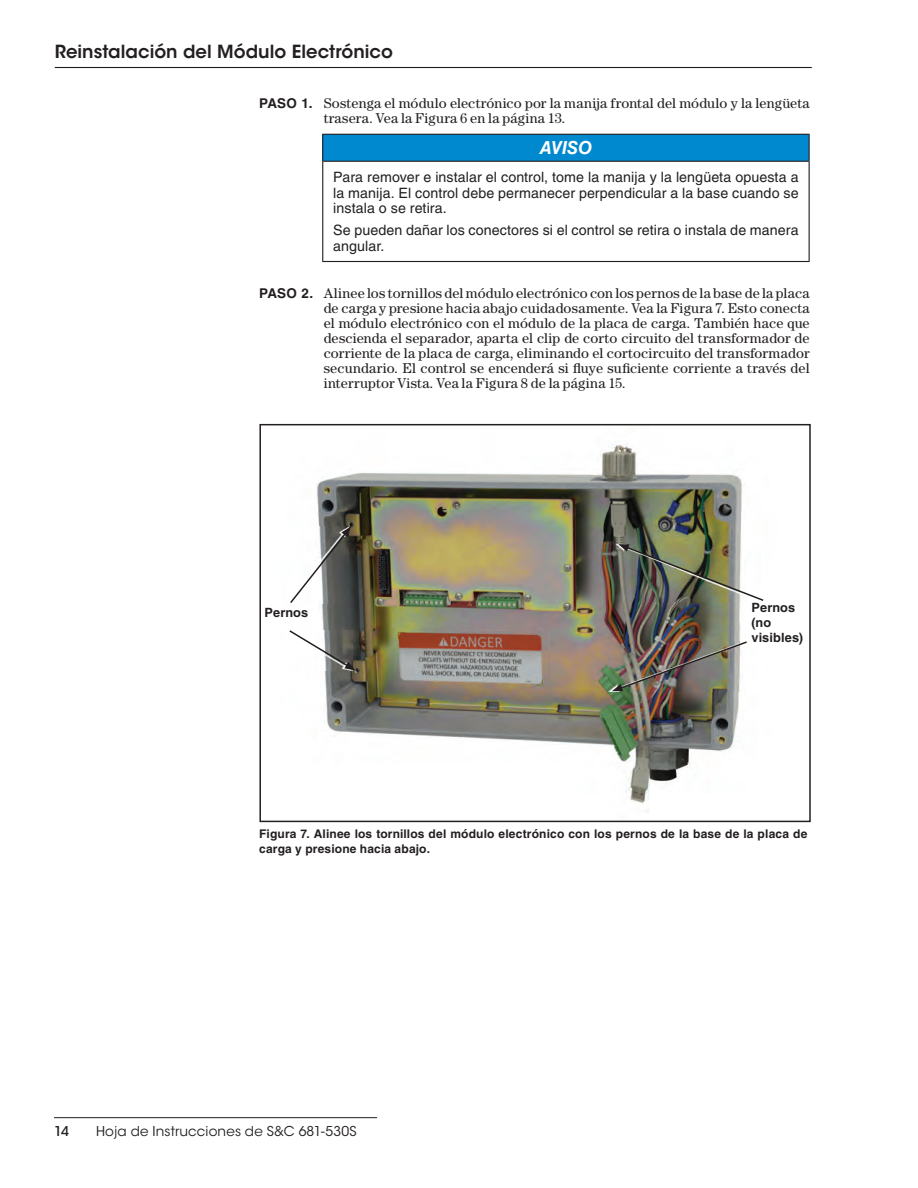
<style>
.page{position:relative;width:918px;height:1188px;background:#fff}
.page>*{position:absolute;margin:0;border:0;box-sizing:border-box;transform-origin:0 0}
.t1{font:600 18px "ITC Avant Garde Std";color:#231f20}
.t2{font:italic 700 18px "Helvetica LT Std";letter-spacing:-.005em;color:#fff}
.t3{font:14.25px/15px "Century Std";letter-spacing:.015em;color:#231f20}
.t4{font:14.25px/15.8px "Helvetica LT Std";letter-spacing:.005em;color:#231f20;text-align:justify}
.t5{font:13.5px "ITC Avant Garde Std";letter-spacing:.01em;color:#231f20}
.t6{font:500 13.5px "ITC Avant Garde Std";color:#231f20}
.t7{font:700 12.75px/15px "Helvetica LT Std";letter-spacing:.01em;color:#231f20}
.t8{font:700 12px/15px "Helvetica LT Std";letter-spacing:.015em;color:#231f20}
.s1{font-family:"Helvetica LT Std";font-weight:700;font-size:13.5px}
</style>
<div class="page">
<hr style="left:54px;top:1117px;width:323px;height:1px;background:#231f20">
<hr style="left:55px;top:67px;width:757px;height:1px;background:#231f20">
<div style="left:323px;top:134px;width:486px;height:27px;background:#0089cf"></div>
<hr style="left:322px;top:162px;width:1px;height:99px;background:#231f20">
<hr style="left:809px;top:162px;width:1px;height:99px;background:#231f20">
<hr style="left:322px;top:261px;width:488px;height:1px;background:#231f20">
<hr style="left:322px;top:134px;width:488px;height:1px;background:#231f20">
<svg style="left:322px;top:135px;width:1px;height:26px"></svg>
<svg style="left:809px;top:135px;width:1px;height:26px"></svg>
<hr style="left:322px;top:161px;width:488px;height:1px;background:#231f20">
<img style="left:316px;top:444px;width:426px;height:359px">
<div style="left:259px;top:424px;width:552px;height:398px;border:2px solid #231f20"></div>
<img style="left:615px;top:544px;width:3px;height:57px">
<img style="left:618px;top:544px;width:146px;height:58px">
<svg style="left:290px;top:526px;width:61px;height:79px"></svg>
<img style="left:609px;top:641px;width:3px;height:50px">
<img style="left:612px;top:640px;width:135px;height:51px">
<img style="left:316px;top:670px;width:37px;height:1px">
<svg style="left:289px;top:629px;width:67px;height:41px"></svg>
<p class="t1" style="left:55px;top:40px;width:340px">Reinstalación del Módulo Electrónico</p>
<p class="t3" style="left:324px;top:96px;width:488px;text-indent:-64px"><span class="s1">PASO 1.</span> Sostenga el módulo electrónico por la manija frontal del módulo y la lengüeta trasera. Vea la Figura 6 en la página 13.</p>
<p class="t2" style="left:540px;top:137px;width:54px">AVISO</p>
<p class="t4" style="left:333px;top:169px;width:467px">Para remover e instalar el control, tome la manija y la lengüeta opuesta a la manija . El control debe permanecer perpendicular a la base cuando se instala o se retira .</p>
<p class="t4" style="left:333px;top:222px;width:467px">Se pueden dañar los conectores si el control se retira o instala de manera angular .</p>
<p class="t3" style="left:324px;top:285px;width:488px;text-align:justify;text-indent:-64px"><span class="s1">PASO 2.</span> Alinee los tornillos del módulo electrónico con los pernos de la base de la placa de carga y presione hacia abajo cuidadosamente. Vea la Figura 7. Esto conecta el módulo electrónico con el módulo de la placa de carga. También hace que descienda el separador, aparta el clip de corto circuito del transformador de corriente de la placa de carga, eliminando el cortocircuito del transformador secundario. El control se encenderá si fluye suficiente corriente a través del interruptor Vista. Vea la Figura 8 de la página 15.</p>
<p class="t7" style="left:265px;top:605px;width:45px">Pernos</p>
<p class="t7" style="left:752px;top:600px;width:53px">Pernos (no visibles)</p>
<p class="t8" style="left:259px;top:827px;width:550px">Figura 7. Alinee los tornillos del módulo electrónico con los pernos de la base de la placa de carga y presione hacia abajo.</p>
<p class="t6" style="left:54px;top:1123px;width:17px">14</p>
<p class="t5" style="left:96px;top:1123px;width:262px">Hoja de Instrucciones de S&amp;C 681-530S</p>
</div>
